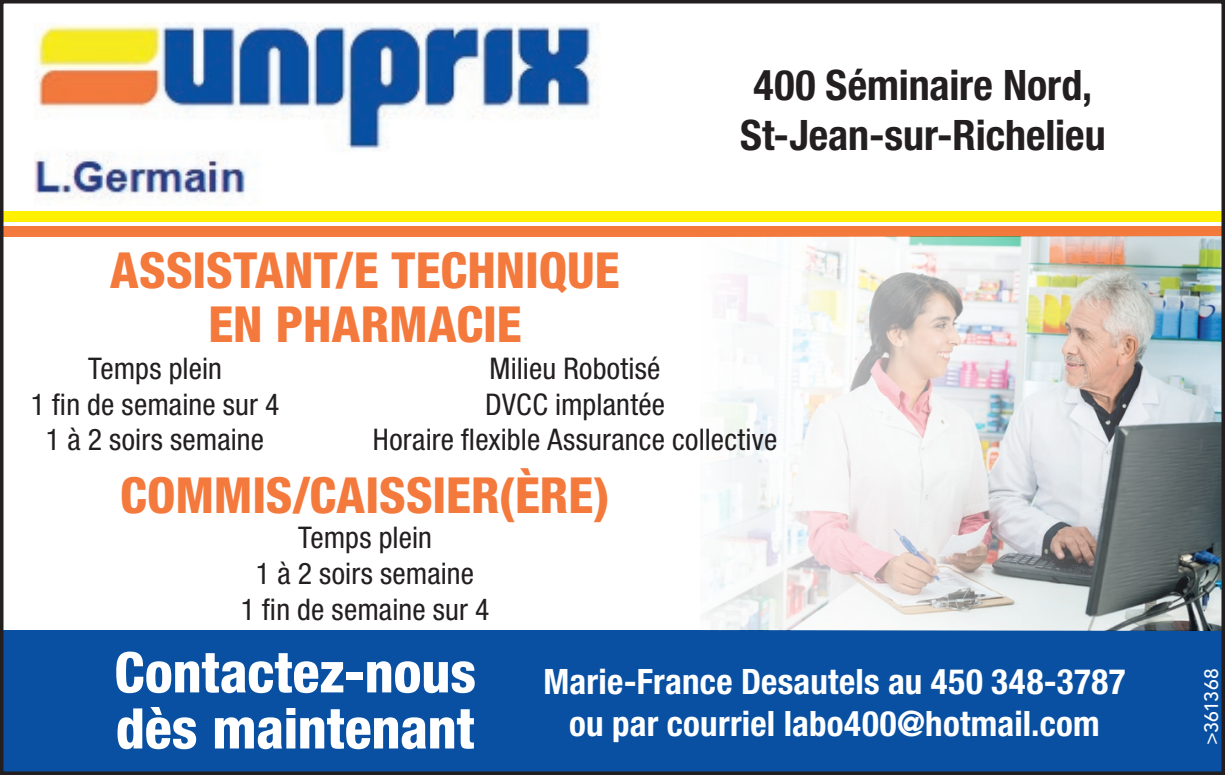
<style>
.page{position:relative;width:1225px;height:775px;background:#fff}
.page>*{position:absolute;margin:0;border:0;box-sizing:border-box;transform-origin:0 0}
.t1{font:800 condensed 56px/56px "Helvetica Neue LT Std";letter-spacing:-.005em;color:#fff}
.t2{font:800 condensed 49.7px/54.2px "Helvetica Neue LT Std";color:#f4793d;text-align:center}
.t3{font:700 condensed 42px/50.4px "Helvetica Neue LT Std";color:#231f20;text-align:center}
.t4{font:700 condensed 35px/42px "Helvetica Neue LT Std";letter-spacing:.005em;color:#fff;text-align:center}
.t5{font:condensed 29.75px/35.7px "Helvetica Neue LT Std";letter-spacing:.005em;color:#231f20;text-align:center}
.t6{font:500 19.25px "Avenir LT Std";letter-spacing:.03em;color:#fff}
</style>
<div class="page">
<div style="left:0;top:630px;width:1225px;height:144px;background:#0950a2"></div>
<div style="left:0;top:211px;width:1225px;height:10px;background:#fff101"></div>
<div style="left:0;top:226px;width:1225px;height:11px;background:#f4793d"></div>
<img style="left:34px;top:22px;width:564px;height:178px">
<img style="left:703px;top:237px;width:517px;height:393px">
<div style="left:0;top:0;width:1225px;height:774px;border:4px solid #231f20"></div>
<h2 class="t2" style="left:110px;top:242px;width:511px">ASSISTANT/E TECHNIQUE<br>EN PHARMACIE</h2>
<h3 class="t3" style="left:740px;top:59px;width:367px">400 Séminaire Nord,<br>St-Jean-sur-Richelieu</h3>
<p class="t5" style="left:31px;top:350px;width:250px">Temps plein<br>1 fin de semaine sur 4<br>1 à 2 soirs semaine</p>
<p class="t5" style="left:373px;top:350px;width:406px">Milieu Robotisé<br>DVCC implantée<br>Horaire flexible Assurance collective</p>
<h2 class="t2" style="left:120px;top:466px;width:491px">COMMIS/CAISSIER(ÈRE)</h2>
<p class="t5" style="left:241px;top:519px;width:250px">Temps plein<br>1 à 2 soirs semaine<br>1 fin de semaine sur 4</p>
<h1 class="t1" style="left:114px;top:643px;width:363px">Contactez-nous dès maintenant</h1>
<p class="t4" style="left:543px;top:660px;width:584px">Marie-France Desautels au 450 348-3787 ou par courriel labo400@hotmail.com</p>
<p class="t6" style="left:1200px;top:744px;width:78px;rotate:-90deg">&gt;361368</p>
</div>
